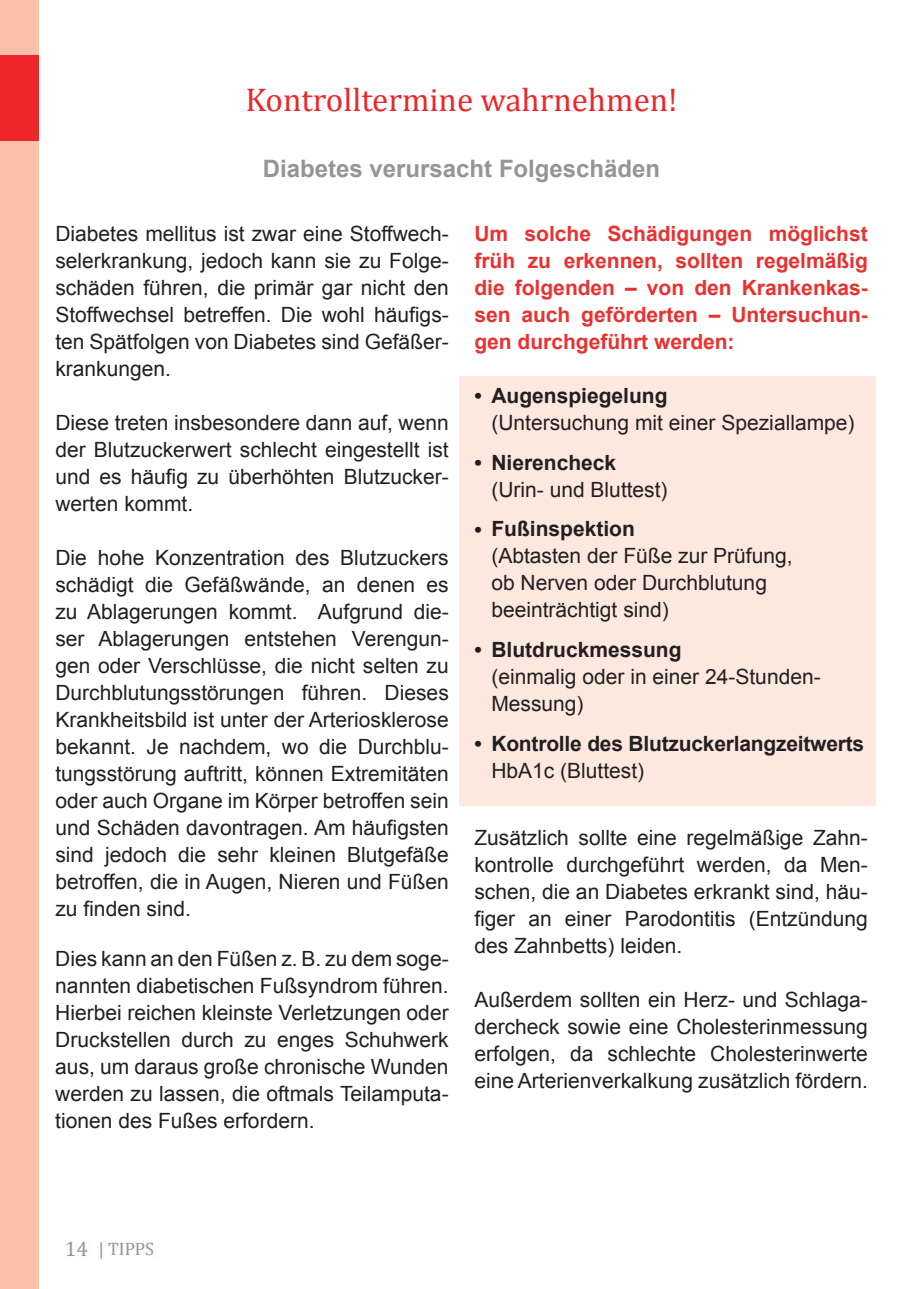
<style>
.page{position:relative;width:919px;height:1289px;background:#fff}
.page>*{position:absolute;margin:0;border:0;box-sizing:border-box;transform-origin:0 0}
.t1{font:33px "Cambria";color:#ee2629}
.t2{font:700 24px "Arial";color:#939598}
.t3{font:21px/27px "Arial";color:#231f20;text-align:justify}
.t4{font:700 21px/27px "Arial";color:#ea3130;text-align:justify}
.t5{font:700 21px "Arial";color:#231f20}
.t6{font:21px "Cambria";color:#939598}
.t7{font:18px "Cambria";color:#939598}
</style>
<div class="page">
<div style="left:0;top:0;width:38px;height:1288px;background:#fbc0aa"></div>
<div style="left:0;top:55px;width:38px;height:85px;background:#ee2629"></div>
<div style="left:459px;top:376px;width:417px;height:430px;background:#fce8df"></div>
<h1 class="t1" style="left:245px;top:88px;width:433px">Kontrolltermine wahrnehmen!</h1>
<p class="t2" style="left:263px;top:160px;width:399px">Diabetes verursacht Folgeschäden</p>
<p class="t3" style="left:55px;top:222px;width:395px">Diabetes mellitus ist zwar eine Stoffwech&shy;selerkrankung, jedoch kann sie zu Folge&shy;schäden führen, die primär gar nicht den Stoffwechsel betreffen. Die wohl häufigs&shy;ten Spätfolgen von Diabetes sind Gefäßer&shy;krankungen.</p>
<p class="t3" style="left:55px;top:411px;width:395px">Diese treten insbesondere dann auf, wenn der Blutzuckerwert schlecht eingestellt ist und es häufig zu überhöhten Blutzucker&shy;werten kommt.</p>
<p class="t3" style="left:55px;top:546px;width:395px">Die hohe Konzentration des Blutzuckers schädigt die Gefäßwände, an denen es zu Ablagerungen kommt. Aufgrund die&shy;ser Ablagerungen entstehen Verengun&shy;gen oder Verschlüsse, die nicht selten zu Durchblutungsstörungen führen. Dieses Krankheitsbild ist unter der Arteriosklerose bekannt. Je nachdem, wo die Durchblu&shy;tungsstörung auftritt, können Extremitäten oder auch Organe im Körper betroffen sein und Schäden davontragen. Am häufigsten sind jedoch die sehr kleinen Blutgefäße betroffen, die in Augen, Nieren und Füßen zu finden sind.</p>
<p class="t3" style="left:55px;top:947px;width:395px">Dies kann an den Füßen z. B. zu dem soge&shy;nannten diabetischen Fußsyndrom führen.<br>Hierbei reichen kleinste Verletzungen oder Druckstellen durch zu enges Schuhwerk aus, um daraus große chronische Wunden werden zu lassen, die oftmals Teilamputa&shy;tionen des Fußes erfordern.</p>
<p class="t4" style="left:474px;top:222px;width:395px">Um solche Schädigungen möglichst früh zu erkennen, sollten regelmäßig die folgenden – von den Krankenkas&shy;sen auch geförderten – Untersuchun&shy;gen durchgeführt werden:</p>
<p class="t5" style="left:474px;top:388px;width:194px">• Augenspiegelung</p>
<p class="t3" style="left:491px;top:411px;width:364px">(Untersuchung mit einer Speziallampe)</p>
<p class="t5" style="left:474px;top:454px;width:143px">• Nierencheck</p>
<p class="t3" style="left:491px;top:478px;width:178px">(Urin- und Bluttest)</p>
<p class="t5" style="left:474px;top:521px;width:162px">• Fußinspektion</p>
<p class="t3" style="left:491px;top:544px;width:303px;text-align:left">(Abtasten der Füße zur Prüfung, ob Nerven oder Durchblutung beeinträchtigt sind)</p>
<p class="t5" style="left:474px;top:642px;width:209px">• Blutdruckmessung</p>
<p class="t3" style="left:491px;top:665px;width:331px">(einmalig oder in einer 24-Stunden-<br>Messung)</p>
<p class="t5" style="left:474px;top:736px;width:391px">• Kontrolle des Blutzuckerlangzeitwerts</p>
<p class="t3" style="left:491px;top:759px;width:154px">HbA1c (Bluttest)</p>
<p class="t3" style="left:474px;top:826px;width:395px">Zusätzlich sollte eine regelmäßige Zahn&shy;kontrolle durchgeführt werden, da Men&shy;schen, die an Diabetes erkrankt sind, häu&shy;figer an einer Parodontitis (Entzündung des Zahnbetts) leiden.</p>
<p class="t3" style="left:474px;top:988px;width:395px">Außerdem sollten ein Herz- und Schlaga&shy;dercheck sowie eine Cholesterinmessung erfolgen, da schlechte Cholesterinwerte eine Arterienverkalkung zusätzlich fördern.</p>
<p class="t6" style="left:65px;top:1241px;width:25px">14</p>
<p class="t7" style="left:99px;top:1242px;width:57px">| TIPPS</p>
</div>
